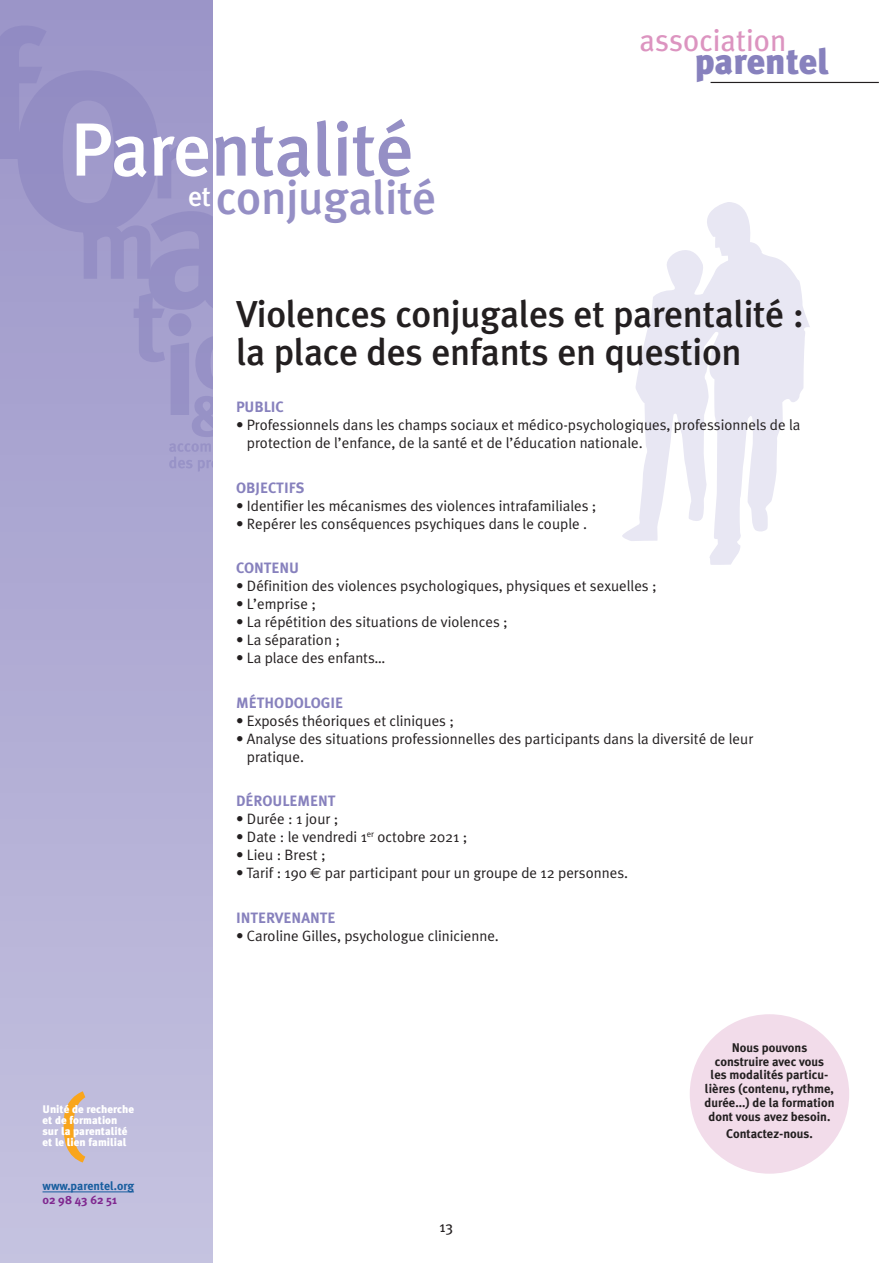
<style>
.page{position:relative;width:893px;height:1263px;background:#fff}
.page>*{position:absolute;margin:0;border:0;box-sizing:border-box;transform-origin:0 0}
.t1{font:500 75.3px "Meta Plus";letter-spacing:-.01em;color:#958fc5}
.t2{font:500 47.55px "Meta Plus";letter-spacing:-.01em;color:#958fc5}
.Titre{font:500 37.5px/37.5px "Meta Plus";letter-spacing:-.01em;color:#231f20}
.t3{font:900 36px "Meta Plus";color:#8781bd}
.t4{font:30.6px "Meta Plus";color:#dc94c0}
.Txt{font:15px/18px "Meta Plus Normal";color:#231f20}
.Sous-titre{font:700 15px "Meta Plus";color:#8781bd}
.t5{font:15px "Meta Plus";color:#231f20}
.t6{font:700 12.6px/13.8px "Meta Plus";color:#231f20;text-align:center}
.t7{font:700 12px "Meta Plus";color:#175d9e}
.t8{font:700 12px "Meta Plus";color:#802990}
.t9{font:900 10.95px/10.9px "Meta Plus";color:#fff}
.s1{color:#fff}
.s2{font-family:"Euro Sans"}
</style>
<div class="page">
<svg style="left:0;top:0;width:213px;height:1263px;background:#b6b2d7"></svg>
<svg style="left:0;top:26px;width:213px;height:446px;background:#9e99ca"></svg>
<hr style="left:43px;top:1191px;width:91px;height:1px;background:#175d9e">
<hr style="left:711px;top:82px;width:168px;height:1px;background:#231f20">
<svg style="left:64px;top:1091px;width:21px;height:71px"></svg>
<div style="left:690px;top:1014px;width:159px;height:160px;background:#f2dcea;border-radius:50%"></div>
<svg style="left:622px;top:202px;width:188px;height:363px;fill:#e8e7f3"></svg>
<h1 class="t1" style="left:70px;top:106px;width:345px"><span class="s1">Pare</span>ntalité</h1>
<h2 class="t2" style="left:188px;top:169px;width:250px"><sup>et</sup> conjugalité</h2>
<h3 class="t4" style="left:640px;top:22px;width:148px">association</h3>
<h3 class="t3" style="left:695px;top:40px;width:136px">parentel</h3>
<p class="t9" style="left:43px;top:1104px;width:93px">Unité de recherche et de formation sur la parentalité et le lien familial</p>
<p class="t7" style="left:43px;top:1179px;width:93px">www.parentel.org</p>
<p class="t8" style="left:43px;top:1192px;width:76px">02 98 43 62 51</p>
<p class="Titre" style="left:236px;top:295px;width:570px">Violences conjugales et parentalité : la place des enfants en question</p>
<p class="Sous-titre" style="left:236px;top:398px;width:49px">PUBLIC</p>
<p class="Txt" style="left:247px;top:416px;width:555px;text-indent:-11px">• Professionnels dans les champs sociaux et médico-psychologiques, professionnels de la protection de l’enfance, de la santé et de l’éducation nationale.</p>
<p class="Sous-titre" style="left:236px;top:479px;width:70px">OBJECTIFS</p>
<p class="Txt" style="left:236px;top:496px;width:362px">• Identifier les mécanismes des violences intrafamiliales ;</p>
<p class="Txt" style="left:236px;top:514px;width:353px">• Repérer les conséquences psychiques dans le couple .</p>
<p class="Sous-titre" style="left:236px;top:559px;width:65px">CONTENU</p>
<p class="Txt" style="left:236px;top:577px;width:422px">• Définition des violences psychologiques, physiques et sexuelles ;</p>
<p class="Txt" style="left:236px;top:595px;width:81px">• L’emprise ;</p>
<p class="Txt" style="left:236px;top:613px;width:273px">• La répétition des situations de violences ;</p>
<p class="Txt" style="left:236px;top:631px;width:105px">• La séparation ;</p>
<p class="Txt" style="left:236px;top:649px;width:151px">• La place des enfants…</p>
<p class="Sous-titre" style="left:236px;top:694px;width:109px">MÉTHODOLOGIE</p>
<p class="Txt" style="left:236px;top:711px;width:219px">• Exposés théoriques et cliniques ;</p>
<p class="Txt" style="left:247px;top:729px;width:508px;text-indent:-11px">• Analyse des situations professionnelles des participants dans la diversité de leur pratique.</p>
<p class="Sous-titre" style="left:236px;top:792px;width:101px">DÉROULEMENT</p>
<p class="Txt" style="left:236px;top:810px;width:104px">• Durée : 1 jour ;</p>
<p class="Txt" style="left:236px;top:828px;width:233px">• Date : le vendredi 1<sup>er</sup> octobre 2021 ;</p>
<p class="Txt" style="left:236px;top:846px;width:91px">• Lieu : Brest ;</p>
<p class="Txt" style="left:236px;top:864px;width:394px">• Tarif : 190 <span class="s2">€</span> par participant pour un groupe de 12 personnes.</p>
<p class="Sous-titre" style="left:236px;top:909px;width:101px">INTERVENANTE</p>
<p class="Txt" style="left:236px;top:926px;width:264px">• Caroline Gilles, psychologue clinicienne.</p>
<p class="t5" style="left:440px;top:1218px;width:15px">13</p>
<p class="t6" style="left:704px;top:1040px;width:132px">Nous pouvons construire avec vous<br>les modalités particu&shy;lières (contenu, rythme, durée...) de la formation dont vous avez besoin.</p>
<p class="t6" style="left:726px;top:1127px;width:88px">Contactez-nous.</p>
</div>
